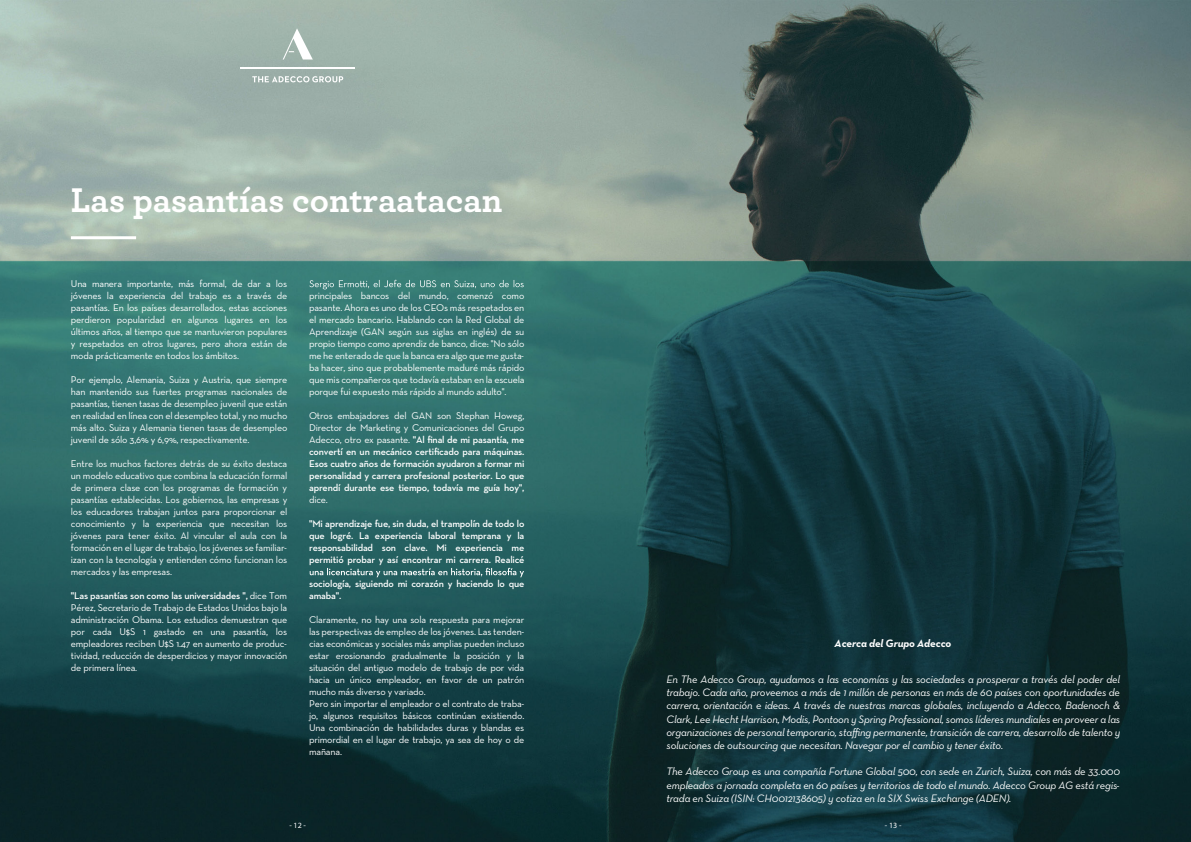
<style>
.page{position:relative;width:1191px;height:842px;background:#fff}
.page>*{position:absolute;margin:0;border:0;box-sizing:border-box;transform-origin:0 0}
.t1{font:700 36px "Archer";letter-spacing:-.005em;color:#fff}
.t2{font:italic 11px/13.2px "Neutraface Text";letter-spacing:-.02em;color:#fff;text-align:justify}
.t3{font:italic 700 11px "Neutraface Text";letter-spacing:-.01em;color:#fff}
.t4{font:10px/12px "Neutraface Text";letter-spacing:-.02em;color:#fff;text-align:justify}
.t5{font:600 10px/12px "Neutraface Text";letter-spacing:-.02em;color:#fff;text-align:justify}
.t6{font:8px "Myriad Pro";color:#fff}
.s1{font-weight:600}
.s2{font-weight:400}
</style>
<div class="page">
<img style="left:0;top:0;width:1191px;height:842px">
<hr style="left:71px;top:236px;width:65px;height:3px;background:#fff">
<svg style="left:252px;top:76px;width:91px;height:6px"></svg>
<hr style="left:240px;top:67px;width:115px;height:1px;background:#fff">
<svg style="left:283px;top:28px;width:30px;height:32px"></svg>
<svg style="left:309px;top:280px;width:215px;height:9px;background:#57928c"></svg>
<svg style="left:310px;top:568px;width:214px;height:9px;background:#538182"></svg>
<h1 class="t1" style="left:71px;top:172px;width:433px">Las pasantías contraatacan</h1>
<p class="t4" style="left:71px;top:278px;width:218px">Una manera importante, más formal, de dar a los jóvenes la experiencia del trabajo es a través de pasantías. En los países desarrollados, estas acciones perdieron popularidad en algunos lugares en los últimos años, al tiempo que se mantuvieron populares y respetados en otros lugares, pero ahora están de moda prácticamente en todos los ámbitos.</p>
<p class="t4" style="left:71px;top:374px;width:218px">Por ejemplo, Alemania, Suiza y Austria, que siempre han mantenido sus fuertes programas nacionales de pasantías, tienen tasas de desempleo juvenil que están en realidad en línea con el desempleo total, y no mucho más alto. Suiza y Alemania tienen tasas de desempleo juvenil de sólo 3,6% y 6,9%, respectivamente.</p>
<p class="t4" style="left:71px;top:458px;width:218px">Entre los muchos factores detrás de su éxito destaca un modelo educativo que combina la educación formal de primera clase con los programas de formación y pasantías establecidas. Los gobiernos, las empresas y los educadores trabajan juntos para proporcionar el conocimiento y la experiencia que necesitan los jóvenes para tener éxito. Al vincular el aula con la formación en el lugar de trabajo, los jóvenes se familiar&shy;izan con la tecnología y entienden cómo funcionan los mercados y las empresas.</p>
<p class="t4" style="left:71px;top:590px;width:218px"><span class="s1">"Las pasantías son como las universidades ",</span> dice Tom Pérez, Secretario de Trabajo de Estados Unidos bajo la administración Obama. Los estudios demuestran que por cada U$S 1 gastado en una pasantía, los empleadores reciben U$S 1.47 en aumento de produc&shy;tividad, reducción de desperdicios y mayor innovación de primera línea.</p>
<p class="t4" style="left:309px;top:290px;width:217px">principales bancos del mundo, comenzó como pasante. Ahora es uno de los CEOs más respetados en el mercado bancario. Hablando con la Red Global de Aprendizaje (GAN según sus siglas en inglés) de su propio tiempo como aprendiz de banco, dice: "No sólo me he enterado de que la banca era algo que me gusta&shy;ba hacer, sino que probablemente maduré más rápido que mis compañeros que todavía estaban en la escuela porque fui expuesto más rápido al mundo adulto".</p>
<p class="t5" style="left:309px;top:410px;width:217px"><span class="s2">Otros embajadores del GAN son Stephan Howeg, Director de Marketing y Comunicaciones del Grupo Adecco, otro ex pasante.</span> "Al final de mi pasantía, me convertí en un mecánico certificado para máquinas.<br>Esos cuatro años de formación ayudaron a formar mi personalidad y carrera profesional posterior. Lo que aprendí durante ese tiempo, todavía me guía hoy",</p>
<p class="t4" style="left:309px;top:494px;width:20px">dice.</p>
<p class="t5" style="left:309px;top:518px;width:217px">"Mi aprendizaje fue, sin duda, el trampolín de todo lo que logré. La experiencia laboral temprana y la responsabilidad son clave. Mi experiencia me permitió probar y así encontrar mi carrera. Realicé</p>
<p class="t5" style="left:309px;top:578px;width:217px">sociología, siguiendo mi corazón y haciendo lo que amaba".</p>
<p class="t4" style="left:309px;top:614px;width:217px;text-align:left">Claramente, no hay una sola respuesta para mejorar las perspectivas de empleo de los jóvenes. Las tenden&shy;cias económicas y sociales más amplias pueden incluso estar erosionando gradualmente la posición y la situación del antiguo modelo de trabajo de por vida hacia un único empleador, en favor de un patrón mucho más diverso y variado.<br>Pero sin importar el empleador o el contrato de traba&shy;jo, algunos requisitos básicos continúan existiendo.<br>Una combinación de habilidades duras y blandas es primordial en el lugar de trabajo, ya sea de hoy o de mañana.</p>
<p class="t3" style="left:834px;top:636px;width:118px">Acerca del Grupo Adecco</p>
<p class="t2" style="left:666px;top:672px;width:455px">En The Adecco Group, ayudamos a las economías y las sociedades a prosperar a través del poder del trabajo. Cada año, proveemos a más de 1 millón de personas en más de 60 países con oportunidades de carrera, orientación e ideas. A través de nuestras marcas globales, incluyendo a Adecco, Badenoch &amp; Clark, Lee Hecht Harrison, Modis, Pontoon y Spring Professional, somos líderes mundiales en proveer a las organizaciones de personal temporario, staffing permanente, transición de carrera, desarrollo de talento y soluciones de outsourcing que necesitan. Navegar por el cambio y tener éxito.</p>
<p class="t2" style="left:666px;top:765px;width:455px">The Adecco Group es una compañía Fortune Global 500, con sede en Zurich, Suiza, con más de 33.000 empleados a jornada completa en 60 países y territorios de todo el mundo. Adecco Group AG está regis&shy;trada en Suiza (ISIN: CH0012138605) y cotiza en la SIX Swiss Exchange (ADEN).</p>
<p class="t6" style="left:289px;top:820px;width:18px">- 12 -</p>
<p class="t6" style="left:885px;top:820px;width:18px">- 13 -</p>
</div>
